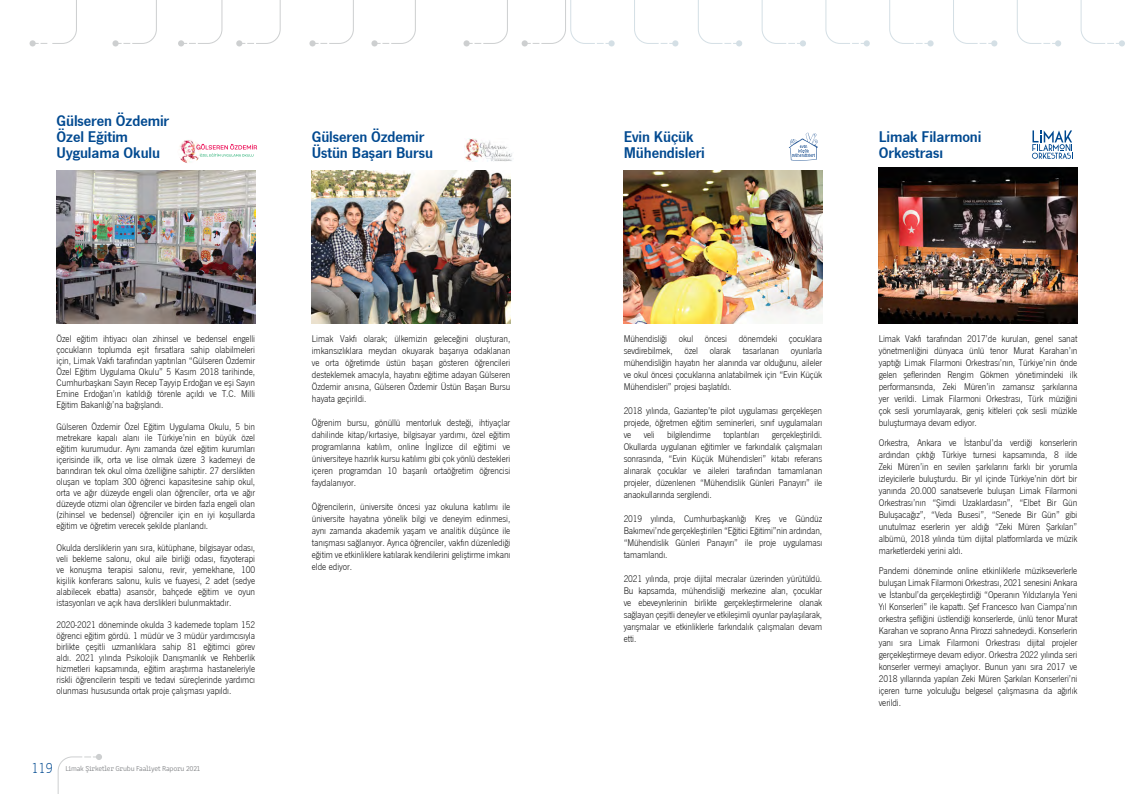
<style>
.page{position:relative;width:1134px;height:794px;background:#fff}
.page>*{position:absolute;margin:0;border:0;box-sizing:border-box;transform-origin:0 0}
.t1{font:16px/16px "News Got T Dem";letter-spacing:-.005em;color:#004990}
.t2{font:10px/12px "News Got T Lig";letter-spacing:-.01em;color:#000;text-align:justify}
.t3{font:300 7.5px "Clone Rounded";letter-spacing:-.03em;color:#808285}
.s1{font-family:"News Got T Lig";font-weight:400;font-size:15px;color:#004990}
</style>
<div class="page">
<svg style="left:30px;top:0;width:47px;height:46px"></svg>
<div style="left:112px;top:40px;width:7px;height:6px;background:#cdcfd0;border-radius:50%"></div>
<svg style="left:118px;top:0;width:39px;height:44px"></svg>
<svg style="left:57px;top:754px;width:45px;height:40px"></svg>
<svg style="left:178px;top:0;width:45px;height:46px"></svg>
<svg style="left:236px;top:0;width:45px;height:46px"></svg>
<div style="left:309px;top:40px;width:7px;height:6px;background:#cdcfd0;border-radius:50%"></div>
<svg style="left:315px;top:0;width:39px;height:44px"></svg>
<div style="left:371px;top:40px;width:7px;height:6px;background:#cdcfd0;border-radius:50%"></div>
<svg style="left:377px;top:0;width:39px;height:44px"></svg>
<div style="left:463px;top:40px;width:7px;height:6px;background:#cdcfd0;border-radius:50%"></div>
<svg style="left:469px;top:0;width:39px;height:44px"></svg>
<div style="left:608px;top:40px;width:7px;height:6px;background:#d4dfe5;border-radius:50%"></div>
<svg style="left:522px;top:0;width:88px;height:46px"></svg>
<svg style="left:761px;top:0;width:45px;height:46px"></svg>
<svg style="left:634px;top:0;width:44px;height:46px"></svg>
<svg style="left:953px;top:0;width:44px;height:46px"></svg>
<svg style="left:698px;top:0;width:44px;height:46px"></svg>
<svg style="left:825px;top:0;width:45px;height:46px"></svg>
<div style="left:927px;top:40px;width:7px;height:6px;background:#d4dfe5;border-radius:50%"></div>
<svg style="left:889px;top:0;width:39px;height:44px"></svg>
<svg style="left:1080px;top:0;width:45px;height:46px"></svg>
<svg style="left:1017px;top:0;width:44px;height:46px"></svg>
<svg style="left:789px;top:133px;width:29px;height:28px"></svg>
<img style="left:624px;top:170px;width:198px;height:153px">
<img style="left:464px;top:139px;width:48px;height:22px">
<svg style="left:179px;top:140px;width:78px;height:23px"></svg>
<img style="left:57px;top:170px;width:198px;height:153px">
<svg style="left:1032px;top:130px;width:41px;height:29px"></svg>
<img style="left:879px;top:167px;width:198px;height:156px">
<img style="left:312px;top:170px;width:198px;height:153px">
<h1 class="t1" style="left:57px;top:112px;width:114px">Gülseren Özdemir<br>Özel Eğitim<br>Uygulama Okulu</h1>
<h1 class="t1" style="left:312px;top:128px;width:123px">Gülseren Özdemir<br>Üstün Başarı Bursu</h1>
<p class="t2" style="left:57px;top:332px;width:200px;line-height:11px">Özel eğitim ihtiyacı olan zihinsel ve bedensel engelli çocukların toplumda eşit fırsatlara sahip olabilmeleri için, Limak Vakfı tarafından yaptırılan “Gülseren Özdemir Özel Eğitim Uygulama Okulu” 5 Kasım 2018 tarihinde, Cumhurbaşkanı Sayın Recep Tayyip Erdoğan ve eşi Sayın Emine Erdoğan’ın katıldığı törenle açıldı ve T.C. Milli Eğitim Bakanlığı’na bağışlandı.</p>
<p class="t2" style="left:57px;top:420px;width:200px;line-height:11px">Gülseren Özdemir Özel Eğitim Uygulama Okulu, 5 bin metrekare kapalı alanı ile Türkiye’nin en büyük özel eğitim kurumudur. Aynı zamanda özel eğitim kurumları içerisinde ilk, orta ve lise olmak üzere 3 kademeyi de barındıran tek okul olma özelliğine sahiptir. 27 derslikten oluşan ve toplam 300 öğrenci kapasitesine sahip okul, orta ve ağır düzeyde engeli olan öğrenciler, orta ve ağır düzeyde otizmi olan öğrenciler ve birden fazla engeli olan (zihinsel ve bedensel) öğrenciler için en iyi koşullarda eğitim ve öğretim verecek şekilde planlandı.</p>
<p class="t2" style="left:57px;top:541px;width:200px;line-height:11px">Okulda dersliklerin yanı sıra, kütüphane, bilgisayar odası, veli bekleme salonu, okul aile birliği odası, fizyoterapi ve konuşma terapisi salonu, revir, yemekhane, 100 kişilik konferans salonu, kulis ve fuayesi, 2 adet (sedye alabilecek ebatta) asansör, bahçede eğitim ve oyun istasyonları ve açık hava derslikleri bulunmaktadır.</p>
<p class="t2" style="left:57px;top:618px;width:200px;line-height:11px">2020-2021 döneminde okulda 3 kademede toplam 152 öğrenci eğitim gördü. 1 müdür ve 3 müdür yardımcısıyla birlikte çeşitli uzmanlıklara sahip 81 eğitimci görev aldı. 2021 yılında Psikolojik Danışmanlık ve Rehberlik hizmetleri kapsamında, eğitim araştırma hastaneleriyle riskli öğrencilerin tespiti ve tedavi süreçlerinde yardımcı olunması hususunda ortak proje çalışması yapıldı.</p>
<p class="t3" style="left:32px;top:763px;width:170px"><span class="s1">119</span> Limak Şirketler Grubu Faaliyet Raporu 2021</p>
<p class="t2" style="left:312px;top:332px;width:200px">Limak Vakfı olarak; ülkemizin geleceğini oluşturan, imkansızlıklara meydan okuyarak başarıya odaklanan ve orta öğretimde üstün başarı gösteren öğrencileri desteklemek amacıyla, hayatını eğitime adayan Gülseren Özdemir anısına, Gülseren Özdemir Üstün Başarı Bursu hayata geçirildi.</p>
<p class="t2" style="left:312px;top:416px;width:200px">Öğrenim bursu, gönüllü mentorluk desteği, ihtiyaçlar dahilinde kitap/kırtasiye, bilgisayar yardımı, özel eğitim programlarına katılım, online İngilizce dil eğitimi ve üniversiteye hazırlık kursu katılımı gibi çok yönlü destekleri içeren programdan 10 başarılı ortaöğretim öğrencisi faydalanıyor.</p>
<p class="t2" style="left:312px;top:500px;width:200px">Öğrencilerin, üniversite öncesi yaz okuluna katılımı ile üniversite hayatına yönelik bilgi ve deneyim edinmesi, aynı zamanda akademik yaşam ve analitik düşünce ile tanışması sağlanıyor. Ayrıca öğrenciler, vakfın düzenlediği eğitim ve etkinliklere katılarak kendilerini geliştirme imkanı elde ediyor.</p>
<h1 class="t1" style="left:624px;top:128px;width:83px">Evin Küçük<br>Mühendisleri</h1>
<h1 class="t1" style="left:879px;top:128px;width:104px">Limak Filarmoni<br>Orkestrası</h1>
<p class="t2" style="left:624px;top:332px;width:200px">Mühendisliği okul öncesi dönemdeki çocuklara sevdirebilmek, özel olarak tasarlanan oyunlarla mühendisliğin hayatın her alanında var olduğunu, aileler ve okul öncesi çocuklarına anlatabilmek için “Evin Küçük Mühendisleri” projesi başlatıldı.</p>
<p class="t2" style="left:624px;top:404px;width:200px">2018 yılında, Gaziantep’te pilot uygulaması gerçekleşen projede, öğretmen eğitim seminerleri, sınıf uygulamaları ve veli bilgilendirme toplantıları gerçekleştirildi.<br>Okullarda uygulanan eğitimler ve farkındalık çalışmaları sonrasında, “Evin Küçük Mühendisleri” kitabı referans alınarak çocuklar ve aileleri tarafından tamamlanan projeler, düzenlenen “Mühendislik Günleri Panayırı” ile anaokullarında sergilendi.</p>
<p class="t2" style="left:624px;top:512px;width:200px">2019 yılında, Cumhurbaşkanlığı Kreş ve Gündüz Bakımevi’nde gerçekleştirilen “Eğitici Eğitimi”nin ardından, “Mühendislik Günleri Panayırı” ile proje uygulaması tamamlandı.</p>
<p class="t2" style="left:624px;top:572px;width:200px">2021 yılında, proje dijital mecralar üzerinden yürütüldü.<br>Bu kapsamda, mühendisliği merkezine alan, çocuklar ve ebeveynlerinin birlikte gerçekleştirmelerine olanak sağlayan çeşitli deneyler ve etkileşimli oyunlar paylaşılarak, yarışmalar ve etkinliklerle farkındalık çalışmaları devam etti.</p>
<p class="t2" style="left:879px;top:332px;width:200px">Limak Vakfı tarafından 2017’de kurulan, genel sanat yönetmenliğini dünyaca ünlü tenor Murat Karahan’ın yaptığı Limak Filarmoni Orkestrası’nın, Türkiye’nin önde gelen şeflerinden Rengim Gökmen yönetimindeki ilk performansında, Zeki Müren’in zamansız şarkılarına yer verildi. Limak Filarmoni Orkestrası, Türk müziğini çok sesli yorumlayarak, geniş kitleleri çok sesli müzikle buluşturmaya devam ediyor.</p>
<p class="t2" style="left:879px;top:436px;width:200px">Orkestra, Ankara ve İstanbul’da verdiği konserlerin ardından çıktığı Türkiye turnesi kapsamında, 8 ilde Zeki Müren’in en sevilen şarkılarını farklı bir yorumla izleyicilerle buluşturdu. Bir yıl içinde Türkiye’nin dört bir yanında 20.000 sanatseverle buluşan Limak Filarmoni Orkestrası’nın “Şimdi Uzaklardasın”, “Elbet Bir Gün Buluşacağız”, “Veda Busesi”, “Senede Bir Gün” gibi unutulmaz eserlerin yer aldığı “Zeki Müren Şarkıları” albümü, 2018 yılında tüm dijital platformlarda ve müzik marketlerdeki yerini aldı.</p>
<p class="t2" style="left:879px;top:564px;width:200px">Pandemi döneminde online etkinliklerle müzikseverlerle buluşan Limak Filarmoni Orkestrası, 2021 senesini Ankara ve İstanbul’da gerçekleştirdiği “Operanın Yıldızlarıyla Yeni Yıl Konserleri” ile kapattı. Şef Francesco Ivan Ciampa’nın orkestra şefliğini üstlendiği konserlerde, ünlü tenor Murat Karahan ve soprano Anna Pirozzi sahnedeydi. Konserlerin yanı sıra Limak Filarmoni Orkestrası dijital projeler gerçekleştirmeye devam ediyor. Orkestra 2022 yılında seri konserler vermeyi amaçlıyor. Bunun yanı sıra 2017 ve 2018 yıllarında yapılan Zeki Müren Şarkıları Konserleri’ni içeren turne yolculuğu belgesel çalışmasına da ağırlık verildi.</p>
</div>
